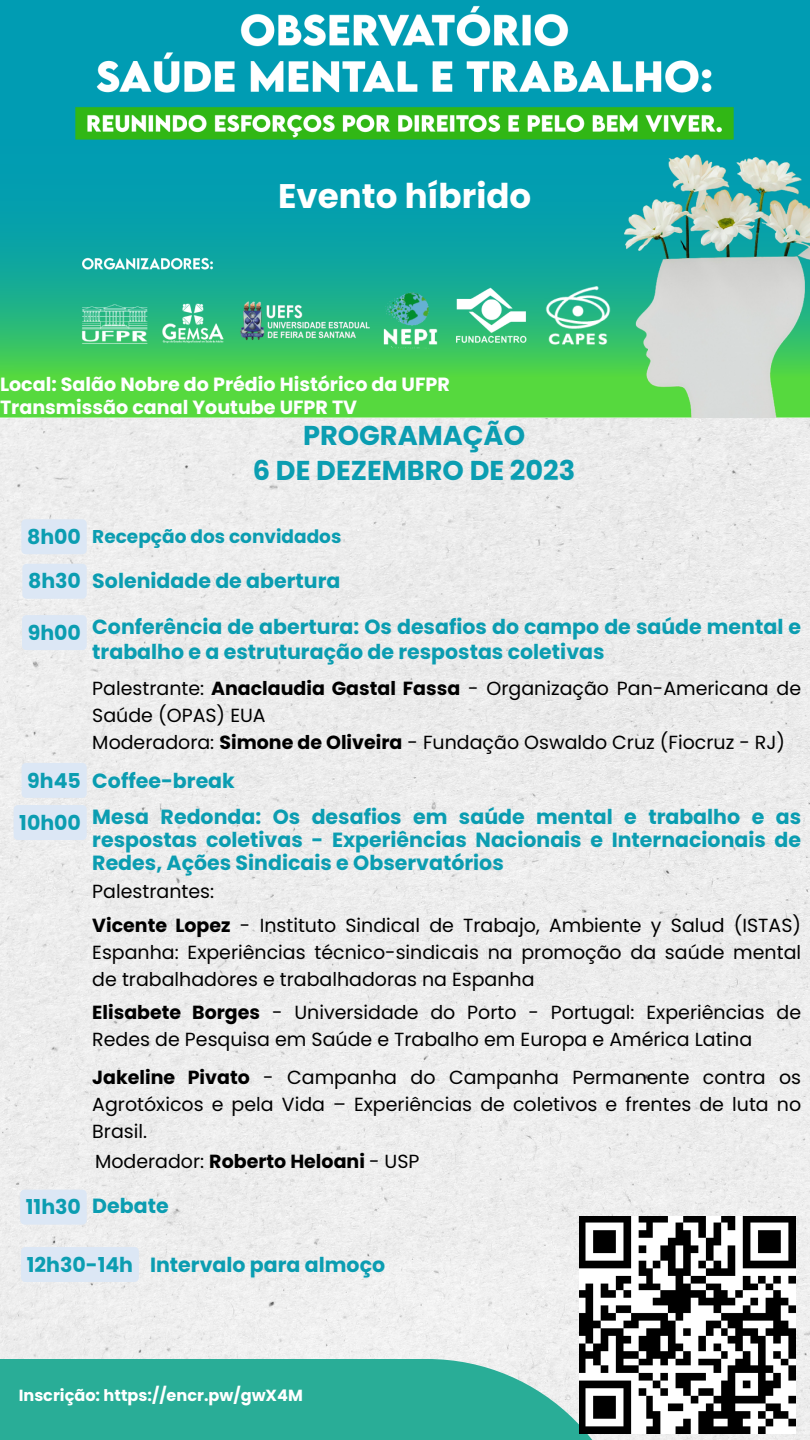
<style>
.page{position:relative;width:810px;height:1440px;background:#fff}
.page>*{position:absolute;margin:0;border:0;box-sizing:border-box;transform-origin:0 0}
.t1{font:700 34.1px "Poppins";color:#fff}
.t2{font:700 27.2px "Poppins";color:#0b9db1}
.t3{font:700 20.5px/23.2px "Poppins";color:#0b9db1}
.t4{font:700 19.1px "Poppins";color:#fff}
.t5{font:19px/27px "Poppins";color:#000}
.t6{font:700 18.5px "Poppins";color:#0b9db1}
.t7{font:700 16.1px "Poppins";color:#fff}
.s1{font-weight:700}
</style>
<div class="page">
<div style="left:0;top:417px;width:810px;height:1023px;background:#ededed"></div>
<svg style="left:0;top:1359px;width:636px;height:81px;background:#36b19c"></svg>
<img style="left:579px;top:1217px;width:217px;height:216px">
<img style="left:0;top:0;width:810px;height:417px">
<div style="left:22px;top:615px;width:65px;height:35px;background:#dce7f5"></div>
<div style="left:22px;top:564px;width:65px;height:35px;background:#dce7f5"></div>
<div style="left:21px;top:519px;width:66px;height:35px;background:#dce7f5"></div>
<div style="left:22px;top:763px;width:65px;height:35px;background:#dce7f5"></div>
<div style="left:14px;top:805px;width:73px;height:35px;background:#dce7f5"></div>
<div style="left:20px;top:1190px;width:67px;height:35px;background:#dce7f5"></div>
<div style="left:21px;top:1247px;width:118px;height:35px;background:#dce7f5"></div>
<p class="t1" style="left:278px;top:172px;width:255px">Evento híbrido</p>
<p class="t4" style="left:0;top:371px;width:451px">Local: Salão Nobre do Prédio Histórico da UFPR</p>
<p class="t4" style="left:0;top:394px;width:359px">Transmissão canal Youtube UFPR TV</p>
<p class="t2" style="left:303px;top:417px;width:224px">PROGRAMAÇÃO</p>
<p class="t2" style="left:253px;top:451px;width:324px">6 DE DEZEMBRO DE 2023</p>
<p class="t3" style="left:27px;top:525px;width:55px">8h00</p>
<p class="t6" style="left:92px;top:523px;width:251px">Recepção dos convidados</p>
<p class="t3" style="left:28px;top:570px;width:54px">8h30</p>
<p class="t3" style="left:28px;top:621px;width:55px">9h00</p>
<p class="t3" style="left:92px;top:570px;width:250px">Solenidade de abertura</p>
<p class="t3" style="left:92px;top:614px;width:710px;line-height:25.5px">Conferência de abertura: Os desafios do campo de saúde mental e trabalho e a estruturação de respostas coletivas</p>
<p class="t5" style="left:92px;top:675px;width:710px">Palestrante: <span class="s1">Anaclaudia Gastal Fassa</span> - Organização Pan-Americana de<br>Saúde (OPAS) EUA</p>
<p class="t5" style="left:92px;top:729px;width:694px">Moderadora: <span class="s1">Simone de Oliveira</span> - Fundação Oswaldo Cruz (Fiocruz - RJ)</p>
<p class="t3" style="left:27px;top:769px;width:55px">9h45</p>
<p class="t3" style="left:92px;top:769px;width:144px">Coffee-break</p>
<p class="t3" style="left:19px;top:811px;width:63px">10h00</p>
<p class="t3" style="left:92px;top:805px;width:710px;text-align:justify">Mesa Redonda: Os desafios em saúde mental e trabalho e as respostas coletivas - Experiências Nacionais e Internacionais de Redes, Ações Sindicais e Observatórios</p>
<p class="t5" style="left:92px;top:911px;width:710px;text-align:justify"><span class="s1">Vicente Lopez</span> - Instituto Sindical de Trabajo, Ambiente y Salud (ISTAS)<br>Espanha: Experiências técnico-sindicais na promoção da saúde mental de trabalhadores e trabalhadoras na Espanha</p>
<p class="t5" style="left:92px;top:999px;width:710px"><span class="s1">Elisabete Borges</span> - Universidade do Porto - Portugal: Experiências de<br>Redes de Pesquisa em Saúde e Trabalho em Europa e América Latina</p>
<p class="t5" style="left:92px;top:1064px;width:710px;text-align:justify"><span class="s1">Jakeline Pivato</span> - Campanha do Campanha Permanente contra os Agrotóxicos e pela Vida – Experiências de coletivos e frentes de luta no Brasil.</p>
<p class="t5" style="left:95px;top:1148px;width:326px">Moderador: <span class="s1">Roberto Heloani</span> - USP</p>
<p class="t5" style="left:92px;top:878px;width:123px">Palestrantes:</p>
<p class="t3" style="left:26px;top:1195px;width:57px">11h30</p>
<p class="t3" style="left:92px;top:1195px;width:78px">Debate</p>
<p class="t3" style="left:27px;top:1253px;width:108px">12h30-14h</p>
<p class="t3" style="left:150px;top:1253px;width:237px">Intervalo para almoço</p>
<p class="t7" style="left:19px;top:1384px;width:286px">Inscrição: https://encr.pw/gwX4M</p>
</div>
